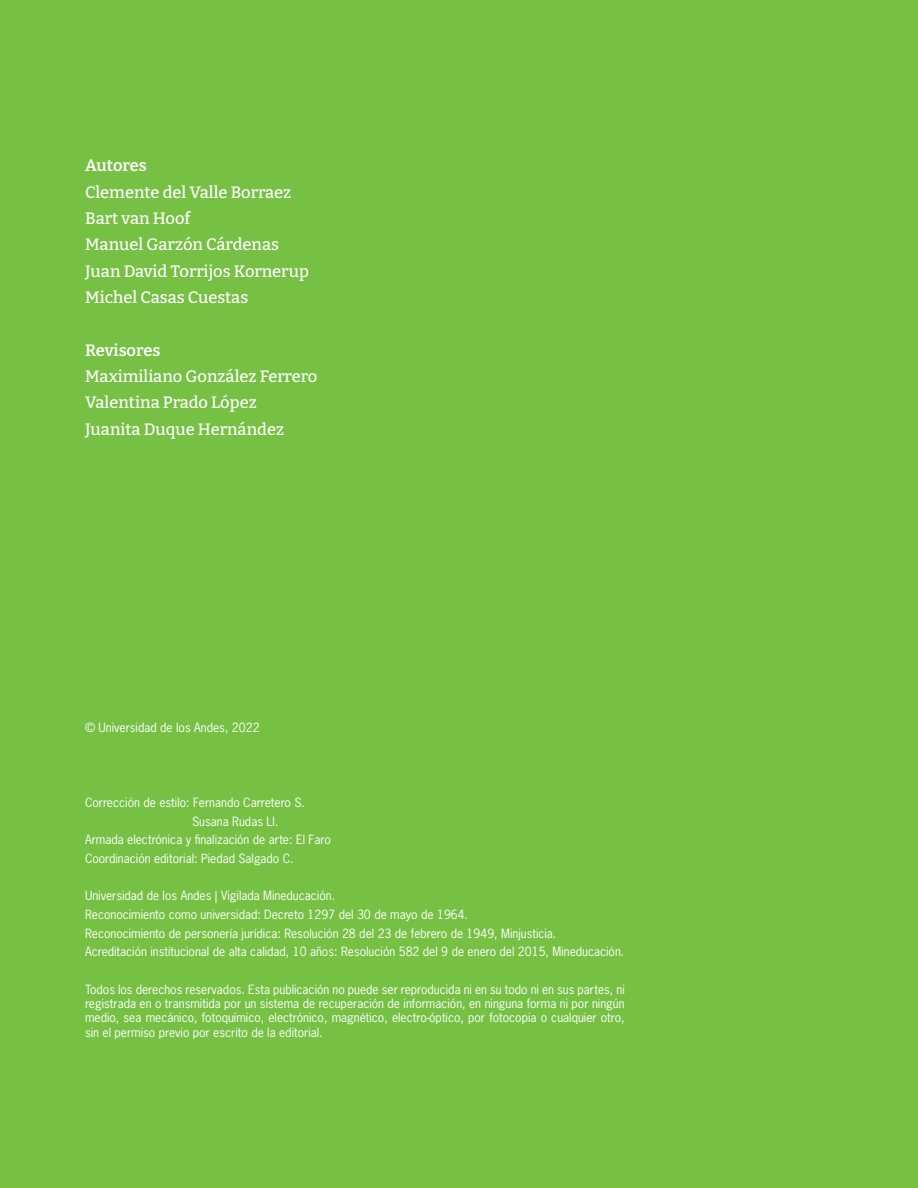
<style>
.page{position:relative;width:918px;height:1188px;background:#fff}
.page>*{position:absolute;margin:0;border:0;box-sizing:border-box;transform-origin:0 0}
.t1{font:500 16.5px/26.2px "Bitter";color:#fff}
.t2{font:600 16.5px "Bitter";color:#fff}
.t3{font:12px/18.6px "News Gothic Std";color:#fff}
</style>
<div class="page">
<div style="left:0;top:0;width:917px;height:1188px;background:#76c043"></div>
<h1 class="t2" style="left:85px;top:155px;width:63px">Autores</h1>
<h1 class="t1" style="left:85px;top:179px;width:225px">Clemente del Valle Borraez<br>Bart van Hoof<br>Manuel Garzón Cárdenas<br>Juan David Torrijos Kornerup<br>Michel Casas Cuestas</h1>
<h1 class="t2" style="left:85px;top:339px;width:77px">Revisores</h1>
<h1 class="t1" style="left:85px;top:363px;width:234px">Maximiliano González Ferrero<br>Valentina Prado López<br>Juanita Duque Hernández</h1>
<p class="t3" style="left:85px;top:719px;width:176px">© Universidad de los Andes, 2022</p>
<p class="t3" style="left:85px;top:793px;width:222px">Corrección de estilo: Fernando Carretero S.</p>
<p class="t3" style="left:192px;top:812px;width:88px">Susana Rudas Ll.</p>
<p class="t3" style="left:85px;top:830px;width:247px">Armada electrónica y finalización de arte: El Faro</p>
<p class="t3" style="left:85px;top:849px;width:210px">Coordinación editorial: Piedad Salgado C.</p>
<p class="t3" style="left:85px;top:886px;width:541px">Universidad de los Andes | Vigilada Mineducación.<br>Reconocimiento como universidad: Decreto 1297 del 30 de mayo de 1964.<br>Reconocimiento de personería jurídica: Resolución 28 del 23 de febrero de 1949, Minjusticia.<br>Acreditación institucional de alta calidad, 10 años: Resolución 582 del 9 de enero del 2015, Mineducación.</p>
<p class="t3" style="left:85px;top:982px;width:541px;line-height:14.4px;text-align:justify">Todos los derechos reservados. Esta publicación no puede ser reproducida ni en su todo ni en sus partes, ni registrada en o transmitida por un sistema de recuperación de información, en ninguna forma ni por ningún medio, sea mecánico, fotoquímico, electrónico, magnético, electro-óptico, por fotocopia o cualquier otro, sin el permiso previo por escrito de la editorial.</p>
</div>
